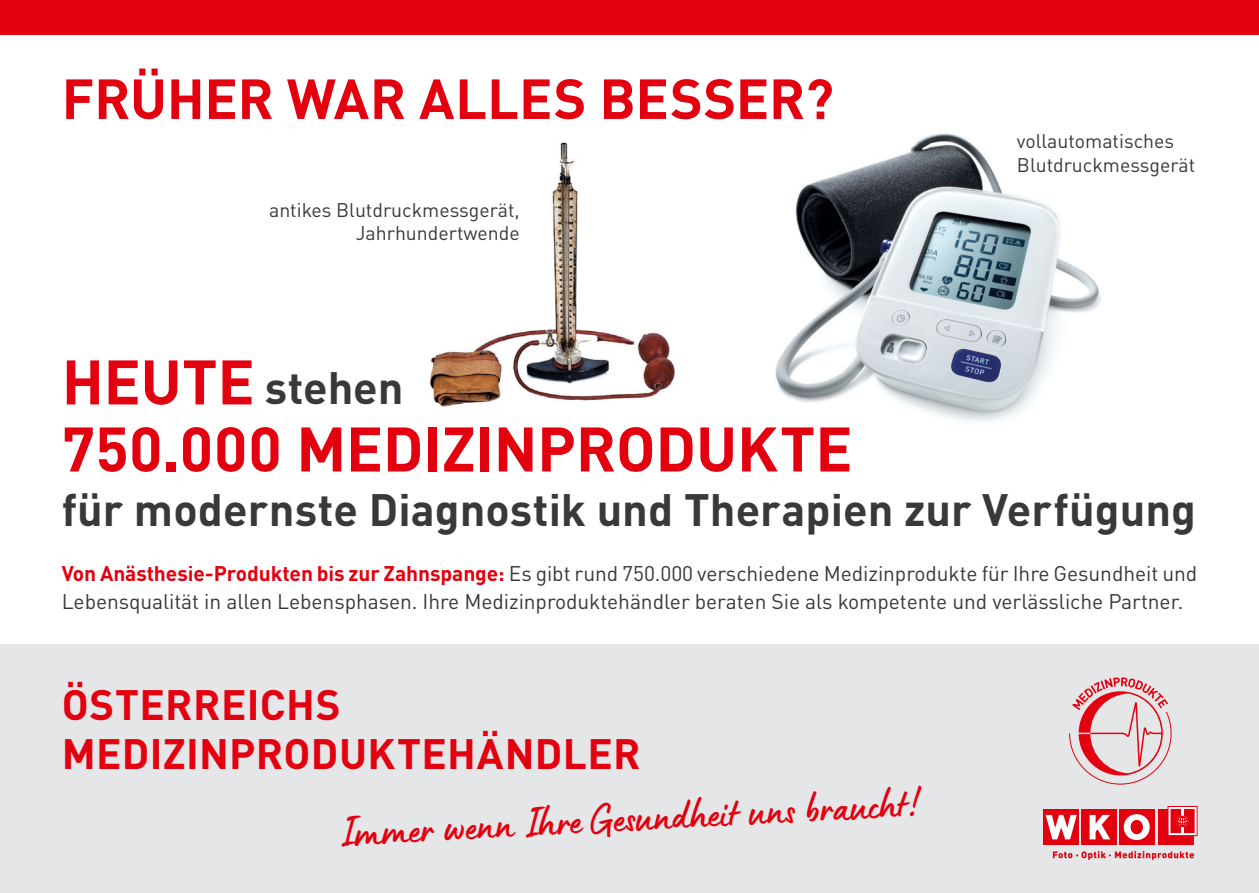
<style>
.page{position:relative;width:1259px;height:893px;background:#fff}
.page>*{position:absolute;margin:0;border:0;box-sizing:border-box;transform-origin:0 0}
.t1{font:700 61.8px "DIN Pro";color:#e3000f}
.t2{font:700 55.5px "DIN Pro";color:#e3000f}
.t3{font:700 44.7px "DIN Pro";color:#383a3a}
.t4{font:43.2px "Lumios Marker";color:#e3000f}
.t5{font:700 42px/48px "DIN Pro";letter-spacing:.01em;color:#e3000f}
.t6{font:21px/28.5px "DIN Pro";letter-spacing:-.005em;color:#383a3a}
.t7{font:19.5px/23.4px "DIN Pro";color:#383a3a;text-align:right}
.s1{font-weight:700;color:#e3000f}
</style>
<div class="page">
<img style="left:775px;top:133px;width:326px;height:289px">
<img style="left:430px;top:142px;width:245px;height:265px">
<div style="left:0;top:0;width:1259px;height:34px;background:#e3000f"></div>
<div style="left:0;top:644px;width:1259px;height:249px;background:#e5e6e7"></div>
<div style="left:1118px;top:809px;width:36px;height:36px;background:#e3000f"></div>
<div style="left:1081px;top:809px;width:36px;height:36px;background:#e3000f"></div>
<svg style="left:1089px;top:815px;width:21px;height:24px"></svg>
<div style="left:1043px;top:809px;width:36px;height:36px;background:#e3000f"></div>
<svg style="left:1045px;top:815px;width:31px;height:24px"></svg>
<svg style="left:1123px;top:814px;width:26px;height:26px"></svg>
<div style="left:1131px;top:820px;width:11px;height:14px;background:#e3000f;border-radius:50%"></div>
<div style="left:1131px;top:820px;width:11px;height:14px;border:1px solid #e3000f;border-radius:50%"></div>
<div style="left:1158px;top:809px;width:36px;height:36px;background:#e3000f"></div>
<svg style="left:1169px;top:808px;width:26px;height:26px"></svg>
<div style="left:1167px;top:806px;width:30px;height:30px;border:1px solid #e3000f"></div>
<div style="left:1171px;top:809px;width:9px;height:23px;background:#e3000f"></div>
<div style="left:1184px;top:809px;width:10px;height:23px;background:#e3000f"></div>
<div style="left:1177px;top:816px;width:11px;height:11px;border:1px solid #fff;border-radius:50%"></div>
<div style="left:1177px;top:816px;width:10px;height:11px;border:1px solid #e3000f;border-radius:50%"></div>
<svg style="left:1177px;top:816px;width:10px;height:10px"></svg>
<svg style="left:1069px;top:677px;width:102px;height:108px"></svg>
<svg style="left:1053px;top:851px;width:141px;height:9px"></svg>
<h2 class="t2" style="left:62px;top:53px;width:36px">FRÜHER</h2>
<h2 class="t2" style="left:287px;top:53px;width:167px">WAR ALLES</h2>
<h2 class="t2" style="left:599px;top:53px;width:70px">BESSER</h2>
<h2 class="t2" style="left:805px;top:53px;width:31px">?</h2>
<p class="t7" style="left:269px;top:196px;width:252px">antikes B lutdruckmessgerät,<br>Jahrhundertwende</p>
<p class="t7" style="left:1017px;top:128px;width:180px;text-align:left">vollautomatisches<br>B lutdruckmessgerät</p>
<h1 class="t1" style="left:62px;top:331px;width:38px">HEUTE</h1>
<h3 class="t3" style="left:265px;top:351px;width:140px">stehen</h3>
<h1 class="t1" style="left:62px;top:398px;width:395px">750.000 MEDIZINPRO</h1>
<h1 class="t1" style="left:655px;top:398px;width:79px">DUKTE</h1>
<h3 class="t3" style="left:62px;top:473px;width:1136px">für modernste Diagnostik und Therapien zur Verfügung</h3>
<p class="t6" style="left:62px;top:557px;width:1137px"><span class="s1">Von Anästhesie-Produkten bis zur Zahnspange:</span> Es gibt rund 750.000 verschiedene M edizinprodukte für I hre Gesundheit und<br>Lebensqualität in allen Lebensphasen. I hre Medizinproduktehändler beraten Sie als kompetente und verlässliche Partner.</p>
<h3 class="t5" style="left:62px;top:676px;width:580px">Österreichs<br>Medizinproduktehändler</h3>
<h3 class="t4" style="left:337px;top:805px;width:583px;rotate:-3deg">Immer wenn Ihre Gesundheit uns braucht!</h3>
</div>
